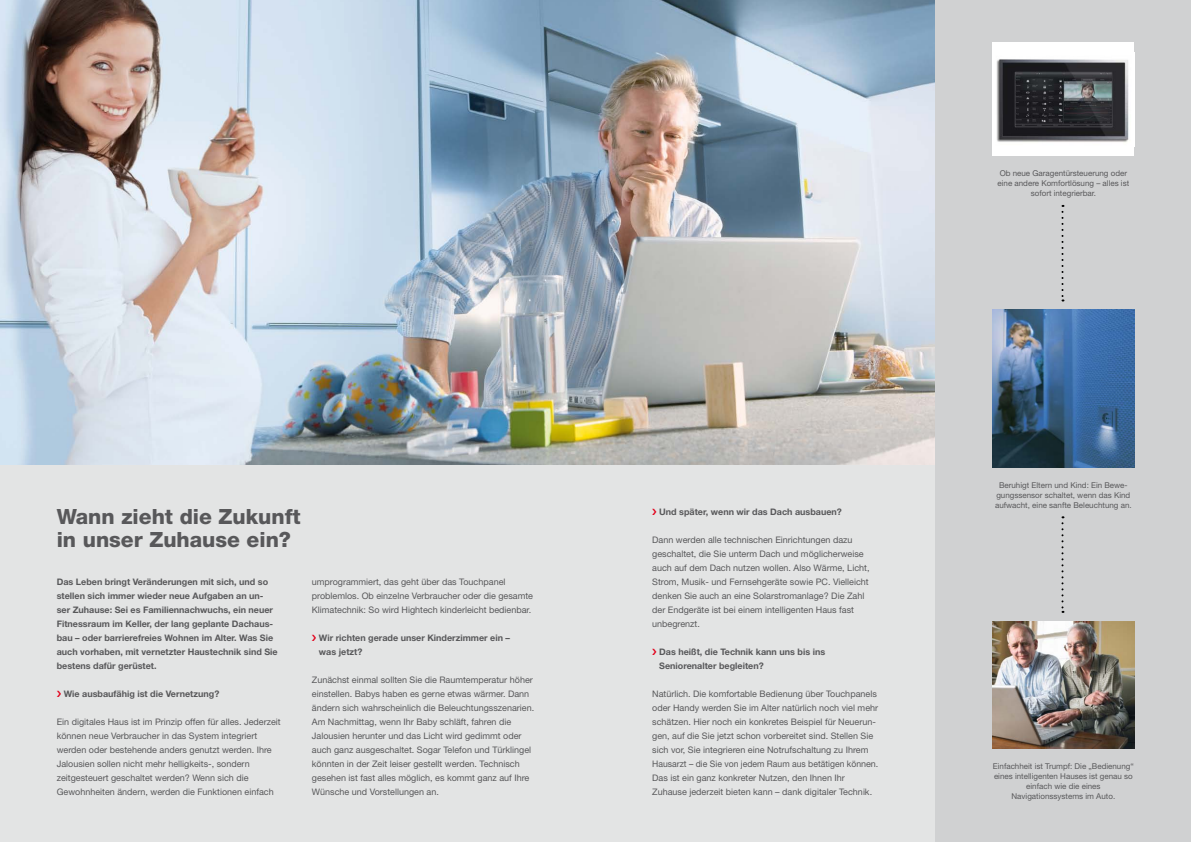
<style>
.page{position:relative;width:1191px;height:842px;background:#e3e4e4}
.page>*{position:absolute;margin:0;border:0;box-sizing:border-box;transform-origin:0 0}
.t1{font:800 21px/23px "Helvetica Neue";color:#58585a}
.t2{font:9px/14px "Helvetica Neue";color:#58585a}
.t3{font:700 9px/14px "Helvetica Neue";color:#58585a}
.t4{font:8px/10px "Helvetica Neue";color:#58585a;text-align:center}
</style>
<div class="page">
<img style="left:0;top:0;width:935px;height:465px">
<div style="left:935px;top:0;width:256px;height:842px;background:#d0d1d2"></div>
<div style="left:992px;top:43px;width:142px;height:113px;background:#fff"></div>
<img style="left:996px;top:59px;width:133px;height:84px">
<img style="left:992px;top:310px;width:142px;height:157px">
<img style="left:992px;top:621px;width:142px;height:128px">
<svg style="left:1061px;top:205px;width:2px;height:96px"></svg>
<svg style="left:1061px;top:516px;width:2px;height:97px"></svg>
<h1 class="t1" style="left:57px;top:504px;width:245px">Wann zieht die Zukunft in unser Zuhause ein?</h1>
<p class="t3" style="left:57px;top:574px;width:223px">Das Leben bringt Veränderungen mit sich, und so stellen sich immer wieder neue Aufgaben an un&shy;ser Zuhause: Sei es Familiennachwuchs, ein neuer Fitnessraum im Keller, der lang geplante Dachaus&shy;bau – oder barrierefreies Wohnen im Alter. Was Sie auch vorhaben, mit vernetzter Haustechnik sind Sie bestens dafür gerüstet.</p>
<p class="t3" style="left:64px;top:686px;width:157px">Wie ausbaufähig ist die Vernetzung?</p>
<p class="t2" style="left:57px;top:714px;width:226px">Ein digitales Haus ist im Prinzip offen für alles. Jederzeit können neue Verbraucher in das System integriert werden oder bestehende anders genutzt werden. Ihre Jalousien sollen nicht mehr helligkeits-, sondern zeitgesteuert geschaltet werden? Wenn sich die Gewohnheiten ändern, werden die Funktionen einfach</p>
<p class="t2" style="left:312px;top:574px;width:223px">umprogrammiert, das geht über das Touchpanel problemlos. Ob einzelne Verbraucher oder die gesamte<br>Klimatechnik: So wird Hightech kinderleicht bedienbar.</p>
<p class="t3" style="left:319px;top:630px;width:193px">Wir richten gerade unser Kinderzimmer ein – was jetzt?</p>
<p class="t2" style="left:312px;top:672px;width:224px">Zunächst einmal sollten Sie die Raumtemperatur höher einstellen. Babys haben es gerne etwas wärmer. Dann ändern sich wahrscheinlich die Beleuchtungsszenarien.<br>Am Nachmittag, wenn Ihr Baby schläft, fahren die Jalousien herunter und das Licht wird gedimmt oder auch ganz ausgeschaltet. Sogar Telefon und Türklingel könnten in der Zeit leiser gestellt werden. Technisch gesehen ist fast alles möglich, es kommt ganz auf Ihre Wünsche und Vorstellungen an.</p>
<p class="t3" style="left:659px;top:504px;width:184px">Und später, wenn wir das Dach ausbauen?</p>
<p class="t2" style="left:652px;top:533px;width:219px">Dann werden alle technischen Einrichtungen dazu geschaltet, die Sie unterm Dach und möglicherweise auch auf dem Dach nutzen wollen. Also Wärme, Licht, Strom, Musik- und Fernsehgeräte sowie PC. Vielleicht denken Sie auch an eine Solarstromanlage? Die Zahl der Endgeräte ist bei einem intelligenten Haus fast unbegrenzt.</p>
<p class="t3" style="left:659px;top:644px;width:167px">Das heißt, die Technik kann uns bis ins<br>Seniorenalter begleiten?</p>
<p class="t2" style="left:652px;top:687px;width:228px">Natürlich. Die komfortable Bedienung über Touchpanels oder Handy werden Sie im Alter natürlich noch viel mehr schätzen. Hier noch ein konkretes Beispiel für Neuerun&shy;gen, auf die Sie jetzt schon vorbereitet sind. Stellen Sie sich vor, Sie integrieren eine Notrufschaltung zu Ihrem Hausarzt – die Sie von jedem Raum aus betätigen können.<br>Das ist ein ganz konkreter Nutzen, den Ihnen Ihr Zuhause jederzeit bieten kann – dank digitaler Technik.</p>
<p class="t4" style="left:997px;top:168px;width:133px">Ob neue Garagentürsteuerung oder eine andere Komfortlösung – alles ist sofort integrierbar.</p>
<p class="t4" style="left:995px;top:480px;width:138px">Beruhigt Eltern und Kind: Ein Bewe&shy;gungssensor schaltet, wenn das Kind aufwacht, eine sanfte Beleuchtung an.</p>
<p class="t4" style="left:993px;top:761px;width:142px">Einfachheit ist Trumpf: Die „Bedienung“ eines intelligenten Hauses ist genau so einfach wie die eines Navigationssystems im Auto.</p>
</div>
